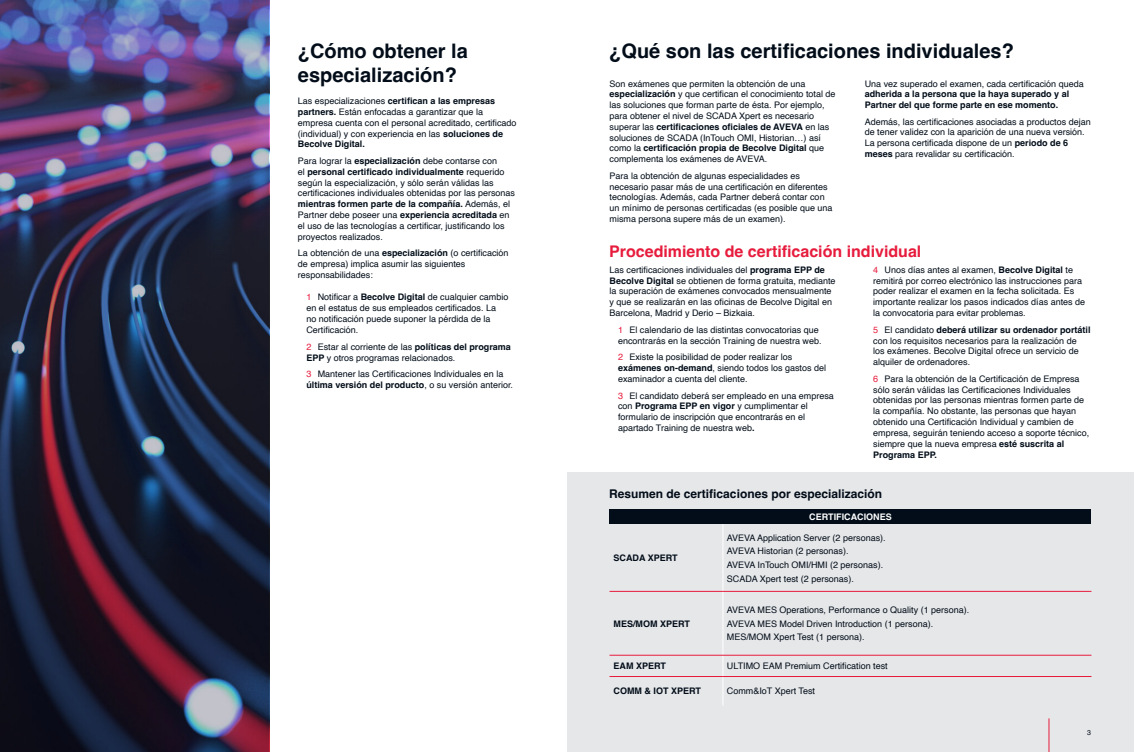
<style>
.page{position:relative;width:1134px;height:752px;background:#fff}
.page>*{position:absolute;margin:0;border:0;box-sizing:border-box;transform-origin:0 0}
.t1{font:700 20px/24px "Helvetica";color:#020d19}
.t2{font:700 16px "Helvetica";color:#e71c3d}
.t3{font:700 12px "Helvetica";color:#020d19}
.t4{font:9px/10.8px "Helvetica";color:#020d19}
.t5{font:700 9px/10.8px "Helvetica";color:#020d19}
.t6{font:700 9px "Helvetica";color:#fff}
.t7{font:7px "Helvetica";color:#020d19}
.s1{font-weight:700}
.s2{color:#e71c3d}
</style>
<div class="page">
<img style="left:0;top:0;width:269px;height:751px">
<div style="left:567px;top:472px;width:567px;height:279px;background:#e6e7e9"></div>
<div style="left:609px;top:509px;width:482px;height:15px;background:#020d19"></div>
<hr style="left:722px;top:524px;width:1px;height:66px;background:#fff">
<hr style="left:722px;top:591px;width:1px;height:63px;background:#fff">
<svg style="left:722px;top:655px;width:1px;height:50px"></svg>
<hr style="left:609px;top:590px;width:114px;height:1px;background:#e71c3d">
<hr style="left:723px;top:590px;width:368px;height:1px;background:#e71c3d">
<hr style="left:609px;top:654px;width:114px;height:1px;background:#e71c3d">
<hr style="left:723px;top:654px;width:368px;height:1px;background:#e71c3d">
<hr style="left:609px;top:675px;width:114px;height:1px;background:#e71c3d">
<hr style="left:723px;top:675px;width:368px;height:1px;background:#e71c3d">
<hr style="left:1048px;top:718px;width:1px;height:33px;background:#e71c3d">
<h1 class="t1" style="left:298px;top:41px;width:172px">¿Cómo obtener la especialización?</h1>
<p class="t4" style="left:298px;top:96px;width:220px">Las especializaciones <span class="s1">certifican a las empresas partners.</span> Están enfocadas a garantizar que la empresa cuenta con el personal acreditado, certificado (individual) y con experiencia en las <span class="s1">soluciones de Becolve Digital.</span></p>
<p class="t4" style="left:298px;top:155px;width:219px">Para lograr la <span class="s1">especialización</span> debe contarse con<br>el <span class="s1">personal certificado individualmente</span> requerido según la especialización, y sólo serán válidas las certificaciones individuales obtenidas por las personas <span class="s1">mientras formen parte de la compañía.</span> Además, el Partner debe poseer una <span class="s1">experiencia acreditada</span> en el uso de las tecnologías a certificar, justificando los proyectos realizados.</p>
<p class="t4" style="left:298px;top:248px;width:212px">La obtención de una <span class="s1">especialización</span> (o certificación de empresa) implica asumir las siguientes responsabilidades:</p>
<p class="t4" style="left:306px;top:291px;width:203px"><span class="s2">1</span> Notificar a <span class="s1">Becolve Digital</span> de cualquier cambio en el estatus de sus empleados certificados. La<br>no notificación puede suponer la pérdida de la Certificación.</p>
<p class="t4" style="left:306px;top:341px;width:206px"><span class="s2">2</span> Estar al corriente de las <span class="s1">políticas del programa<br>EPP</span> y otros programas relacionados.</p>
<p class="t4" style="left:306px;top:369px;width:208px"><span class="s2">3</span> Mantener las Certificaciones Individuales en la <span class="s1">última versión del producto</span>, o su versión anterior.</p>
<h1 class="t1" style="left:609px;top:41px;width:406px">¿Qué son las certificaciones individuales?</h1>
<p class="t4" style="left:609px;top:78px;width:228px">Son exámenes que permiten la obtención de una <span class="s1">especialización</span> y que certifican el conocimiento total de las soluciones que forman parte de ésta. Por ejemplo, para obtener el nivel de SCADA Xpert es necesario superar las <span class="s1">certificaciones oficiales de AVEVA</span> en las soluciones de SCADA (InTouch OMI, Historian…) así como la <span class="s1">certificación propia de Becolve Digital</span> que complementa los exámenes de AVEVA.</p>
<p class="t4" style="left:609px;top:170px;width:225px">Para la obtención de algunas especialidades es necesario pasar más de una certificación en diferentes tecnologías. Además, cada Partner deberá contar con un mínimo de personas certificadas (es posible que una misma persona supere más de un examen).</p>
<p class="t4" style="left:865px;top:78px;width:221px">Una vez superado el examen, cada certificación queda</p>
<p class="t5" style="left:865px;top:90px;width:206px">adherida a la persona que la haya superado y al<br>Partner del que forme parte en ese momento.</p>
<p class="t4" style="left:865px;top:116px;width:228px">Además, las certificaciones asociadas a productos dejan de tener validez con la aparición de una nueva versión.<br>La persona certificada dispone de un <span class="s1">periodo de 6 meses</span> para revalidar su certificación.</p>
<h2 class="t2" style="left:609px;top:242px;width:314px">Procedimiento de certificación individual</h2>
<p class="t4" style="left:609px;top:264px;width:228px">Las certificaciones individuales del <span class="s1">programa EPP de Becolve Digital</span> se obtienen de forma gratuita, mediante la superación de exámenes convocados mensualmente y que se realizarán en las oficinas de Becolve Digital en Barcelona, Madrid y Derio – Bizkaia.</p>
<p class="t4" style="left:618px;top:324px;width:205px"><span class="s2">1</span> El calendario de las distintas convocatorias que encontrarás en la sección Training de nuestra web.</p>
<p class="t4" style="left:618px;top:352px;width:210px"><span class="s2">2</span> Existe la posibilidad de poder realizar los <span class="s1">exámenes on-demand</span>, siendo todos los gastos del examinador a cuenta del cliente.</p>
<p class="t4" style="left:618px;top:390px;width:217px"><span class="s2">3</span> El candidato deberá ser empleado en una empresa con <span class="s1">Programa EPP en vigor</span> y cumplimentar el formulario de inscripción que encontrarás en el apartado Training de nuestra web<span class="s1">.</span></p>
<p class="t4" style="left:873px;top:264px;width:214px"><span class="s2">4</span> Unos días antes al examen, <span class="s1">Becolve Digital</span> te remitirá por correo electrónico las instrucciones para poder realizar el examen en la fecha solicitada. Es importante realizar los pasos indicados días antes de la convocatoria para evitar problemas.</p>
<p class="t4" style="left:873px;top:324px;width:219px"><span class="s2">5</span> El candidato <span class="s1">deberá utilizar su ordenador portátil </span>con los requisitos necesarios para la realización de<br>los exámenes. Becolve Digital ofrece un servicio de alquiler de ordenadores.</p>
<p class="t4" style="left:873px;top:373px;width:218px"><span class="s2">6</span> Para la obtención de la Certificación de Empresa sólo serán válidas las Certificaciones Individuales obtenidas por las personas mientras formen parte de la compañía. No obstante, las personas que hayan obtenido una Certificación Individual y cambien de empresa, seguirán teniendo acceso a soporte técnico, siempre que la nueva empresa <span class="s1">esté suscrita al Programa EPP.</span></p>
<h3 class="t3" style="left:609px;top:486px;width:274px">Resumen de certificaciones por especialización</h3>
<p class="t5" style="left:613px;top:553px;width:66px">SCADA XPERT</p>
<p class="t5" style="left:613px;top:618px;width:78px">MES/MOM XPERT</p>
<p class="t6" style="left:809px;top:511px;width:84px">CERTIFICACIONES</p>
<p class="t4" style="left:727px;top:530px;width:160px;line-height:13.6px">AVEVA Application Server (2 personas).<br>AVEVA Historian (2 personas).<br>AVEVA InTouch OMI/HMI (2 personas).<br>SCADA Xpert test (2 personas).</p>
<p class="t4" style="left:727px;top:603px;width:244px;line-height:13.6px">AVEVA MES Operations, Performance o Quality (1 persona).<br>AVEVA MES Model Driven Introduction (1 persona).<br>MES/MOM Xpert Test (1 persona).</p>
<p class="t5" style="left:613px;top:661px;width:54px">EAM XPERT</p>
<p class="t4" style="left:727px;top:660px;width:162px">ULTIMO EAM Premium Certification test</p>
<p class="t5" style="left:613px;top:686px;width:89px">COMM &amp; IOT XPERT</p>
<p class="t4" style="left:727px;top:685px;width:90px">Comm&amp;IoT Xpert Test</p>
<p class="t7" style="left:1087px;top:727px;width:5px">3</p>
</div>
